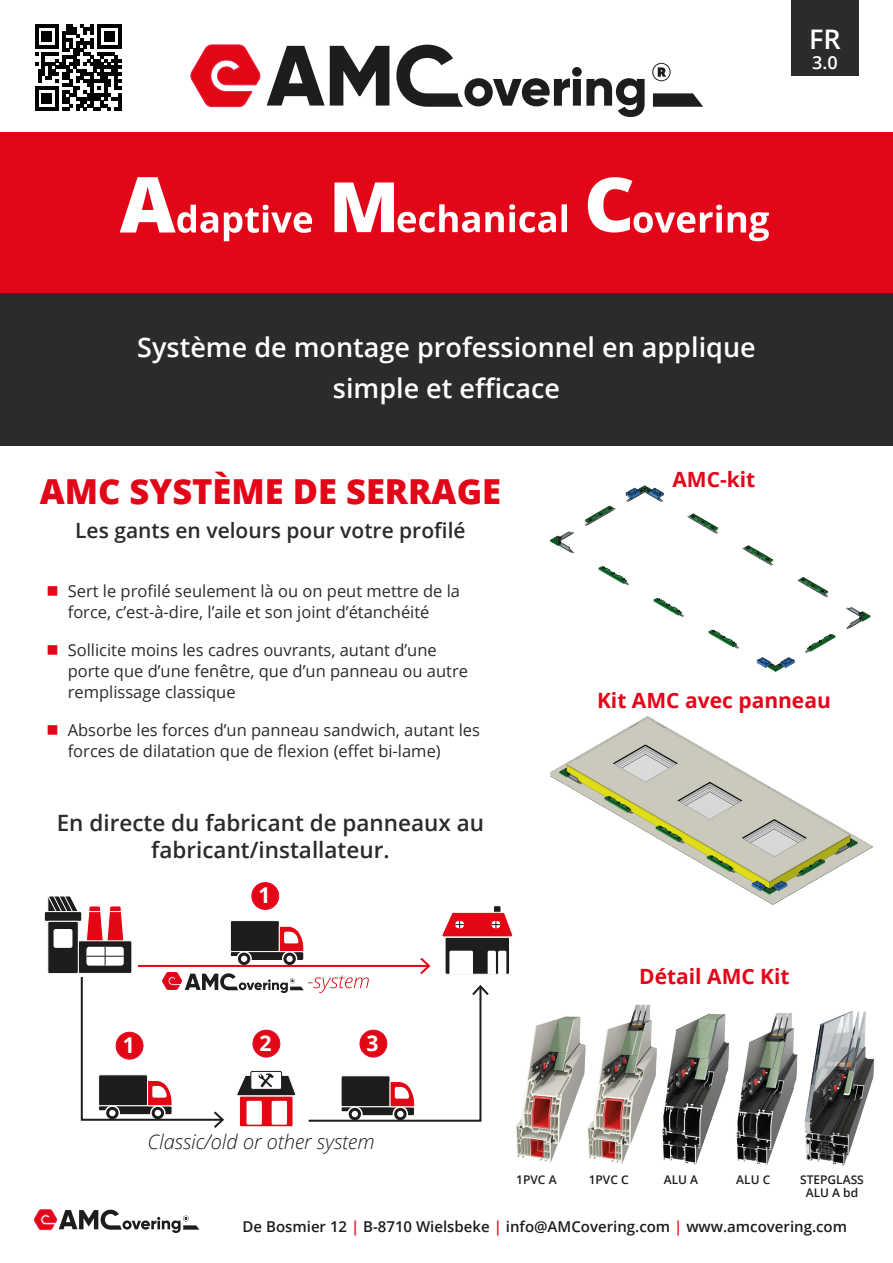
<style>
.page{position:relative;width:893px;height:1263px;background:#fff}
.page>*{position:absolute;margin:0;border:0;box-sizing:border-box;transform-origin:0 0}
.t1{font:800 34.5px "Open Sans";color:#e30619}
.t2{font:600 27px/40.5px "Open Sans";color:#fff;text-align:center}
.t3{font:600 22.5px/27px "Open Sans";color:#2b2b2c;text-align:center}
.t4{font:700 21.75px "Open Sans";color:#fff}
.t5{font:700 21px "Open Sans";color:#e30619}
.t6{font:600 21px "Open Sans";color:#2b2b2c}
.t7{font:italic 300 20.1px "Open Sans";color:#1d1d1b}
.t8{font:600 18px "Open Sans";color:#fff}
.t9{font:16.5px/21px "Open Sans";color:#2b2b2c}
.t10{font:600 15px "Open Sans";color:#1d1d1b}
.t11{font:600 12px/13.5px "Open Sans";color:#1d1d1b;text-align:center}
.s1{color:#e30619}
</style>
<div class="page">
<div style="left:791px;top:0;width:68px;height:75px;background:#2b2b2c"></div>
<div style="left:0;top:133px;width:893px;height:167px;background:#e30619"></div>
<div style="left:0;top:293px;width:893px;height:153px;background:#2b2b2c"></div>
<svg style="left:120px;top:177px;width:192px;height:64px"></svg>
<svg style="left:334px;top:182px;width:233px;height:50px"></svg>
<svg style="left:588px;top:177px;width:181px;height:64px"></svg>
<div style="left:252px;top:882px;width:27px;height:27px;background:#e30614;border-radius:50%"></div>
<div style="left:252px;top:882px;width:27px;height:27px;border:1px solid #e4042d;border-radius:50%"></div>
<div style="left:44px;top:911px;width:38px;height:10px;background:#1d1d1b;border-radius:2px"></div>
<div style="left:44px;top:911px;width:38px;height:11px;border:1px solid #fff;border-radius:2px"></div>
<svg style="left:47px;top:895px;width:466px;height:233px"></svg>
<svg style="left:34px;top:1210px;width:165px;height:23px"></svg>
<svg style="left:653px;top:93px;width:50px;height:14px"></svg>
<svg style="left:267px;top:46px;width:122px;height:60px"></svg>
<svg style="left:396px;top:45px;width:249px;height:72px"></svg>
<svg style="left:190px;top:45px;width:70px;height:62px"></svg>
<svg style="left:652px;top:63px;width:19px;height:18px"></svg>
<svg style="left:35px;top:24px;width:86px;height:87px"></svg>
<img style="left:550px;top:485px;width:321px;height:187px">
<img style="left:516px;top:1016px;width:70px;height:147px">
<img style="left:550px;top:716px;width:324px;height:189px">
<img style="left:587px;top:1004px;width:70px;height:160px">
<img style="left:661px;top:1013px;width:69px;height:152px">
<img style="left:736px;top:1012px;width:62px;height:153px">
<img style="left:804px;top:1011px;width:71px;height:155px">
<h2 class="t2" style="left:809px;top:19px;width:33px">FR</h2>
<p class="t8" style="left:812px;top:51px;width:27px">3.0</p>
<h2 class="t2" style="left:137px;top:327px;width:620px">Système de montage professionnel en applique simple et efficace</h2>
<h1 class="t1" style="left:40px;top:466px;width:463px">AMC SYSTÈME DE SERRAGE</h1>
<p class="t6" style="left:75px;top:516px;width:392px">Les gants en velours pour votre profilé</p>
<p class="t5" style="left:672px;top:465px;width:84px">AMC-kit</p>
<p class="t9" style="left:68px;top:580px;width:394px">Sert le profilé seulement là ou on peut mettre de la force, c’est-à-dire, l’aile et son joint d’étanchéité</p>
<p class="t9" style="left:68px;top:639px;width:402px">Sollicite moins les cadres ouvrants, autant d’une porte que d’une fenêtre, que d’un panneau ou autre remplissage classique</p>
<p class="t9" style="left:68px;top:719px;width:414px">Absorbe les forces d’un panneau sandwich, autant les forces de dilatation que de flexion (effet bi-lame)</p>
<h3 class="t3" style="left:57px;top:809px;width:429px">En directe du fabricant de panneaux au fabricant/installateur.</h3>
<h3 class="t4" style="left:258px;top:880px;width:14px">1</h3>
<h3 class="t4" style="left:123px;top:1029px;width:14px">1</h3>
<h3 class="t4" style="left:260px;top:1027px;width:14px">2</h3>
<h3 class="t4" style="left:367px;top:1027px;width:14px">3</h3>
<p class="t7" style="left:148px;top:1128px;width:229px">Classic/old or other system</p>
<p class="t5" style="left:597px;top:685px;width:235px">Kit AMC avec panneau</p>
<p class="t5" style="left:639px;top:961px;width:152px">Détail AMC Kit</p>
<p class="t11" style="left:516px;top:1172px;width:42px">1PVC A</p>
<p class="t11" style="left:589px;top:1172px;width:42px">1PVC C</p>
<p class="t11" style="left:664px;top:1172px;width:36px">ALU A</p>
<p class="t11" style="left:736px;top:1172px;width:36px">ALU C</p>
<p class="t11" style="left:800px;top:1172px;width:65px">STEPGLASS<br>ALU A bd</p>
<p class="t10" style="left:243px;top:1216px;width:606px">De Bosmier 12 <span class="s1">|</span> B-8710 Wielsbeke <span class="s1">|</span> info@AMCovering.com <span class="s1">|</span> www.amcovering.com</p>
</div>
